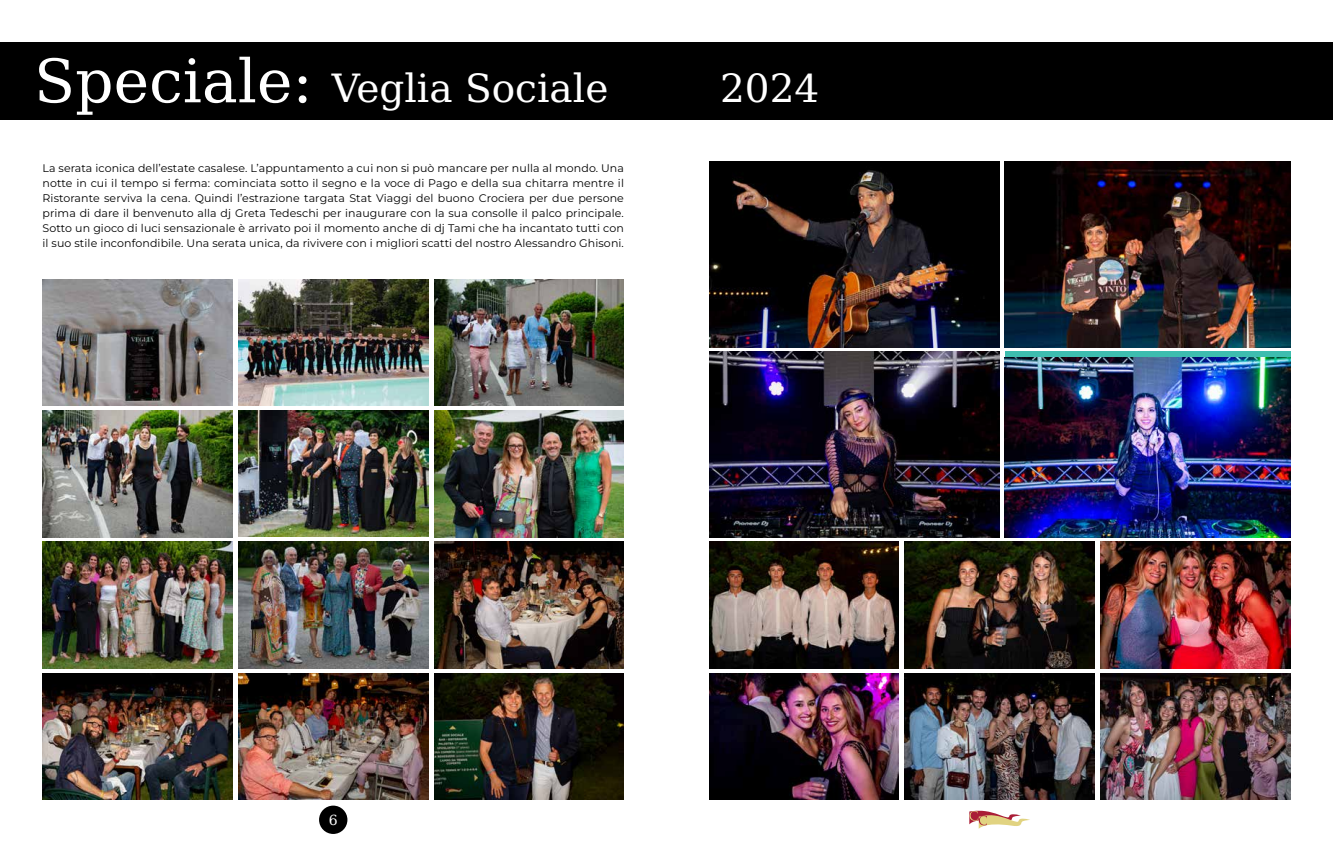
<style>
.page{position:relative;width:1333px;height:842px;background:#fff}
.page>*{position:absolute;margin:0;border:0;box-sizing:border-box;transform-origin:0 0}
.t1{font:39px "BB Alpha Serif";color:#fff}
.t2{font:14px "BB Alpha Serif";color:#fff}
.t3{font:11px/15px "Montserrat";letter-spacing:.01em;color:#000;text-align:justify}
.s1{font-size:60px}
</style>
<div class="page">
<div style="left:319px;top:806px;width:28px;height:28px;background:#000;border-radius:50%"></div>
<svg style="left:969px;top:810px;width:61px;height:19px"></svg>
<div style="left:0;top:42px;width:1332px;height:78px;background:#000"></div>
<img style="left:43px;top:279px;width:189px;height:127px">
<img style="left:238px;top:279px;width:190px;height:127px">
<img style="left:434px;top:279px;width:190px;height:127px">
<img style="left:43px;top:410px;width:189px;height:127px">
<img style="left:238px;top:410px;width:190px;height:127px">
<img style="left:434px;top:410px;width:190px;height:127px">
<img style="left:43px;top:542px;width:189px;height:126px">
<img style="left:238px;top:542px;width:190px;height:126px">
<img style="left:434px;top:542px;width:190px;height:126px">
<img style="left:43px;top:673px;width:189px;height:127px">
<img style="left:238px;top:673px;width:190px;height:127px">
<img style="left:434px;top:673px;width:190px;height:127px">
<img style="left:709px;top:162px;width:290px;height:185px">
<img style="left:1004px;top:162px;width:286px;height:185px">
<img style="left:709px;top:351px;width:290px;height:186px">
<div style="left:1004px;top:351px;width:286px;height:186px;background:#3dbdaf"></div>
<img style="left:1004px;top:357px;width:286px;height:180px">
<img style="left:709px;top:542px;width:189px;height:126px">
<img style="left:905px;top:542px;width:189px;height:126px">
<img style="left:1100px;top:542px;width:190px;height:126px">
<img style="left:709px;top:673px;width:189px;height:127px">
<img style="left:905px;top:673px;width:189px;height:127px">
<img style="left:1100px;top:673px;width:190px;height:127px">
<h1 class="t1" style="left:34px;top:60px;width:576px"><span class="s1">Speciale:</span> Veglia Sociale</h1>
<p class="t3" style="left:43px;top:161px;width:583px">La serata iconica dell’estate casalese. L’appuntamento a cui non si può mancare per nulla al mondo. Una notte in cui il tempo si ferma: cominciata sotto il segno e la voce di Pago e della sua chitarra mentre il Ristorante serviva la cena. Quindi l’estrazione targata Stat Viaggi del buono Crociera per due persone prima di dare il benvenuto alla dj Greta Tedeschi per inaugurare con la sua consolle il palco principale.<br>Sotto un gioco di luci sensazionale è arrivato poi il momento anche di dj Tami che ha incantato tutti con il suo stile inconfondibile. Una serata unica, da rivivere con i migliori scatti del nostro Alessandro Ghisoni.</p>
<h1 class="t1" style="left:720px;top:60px;width:101px">2024</h1>
<p class="t2" style="left:329px;top:810px;width:10px">6</p>
</div>
